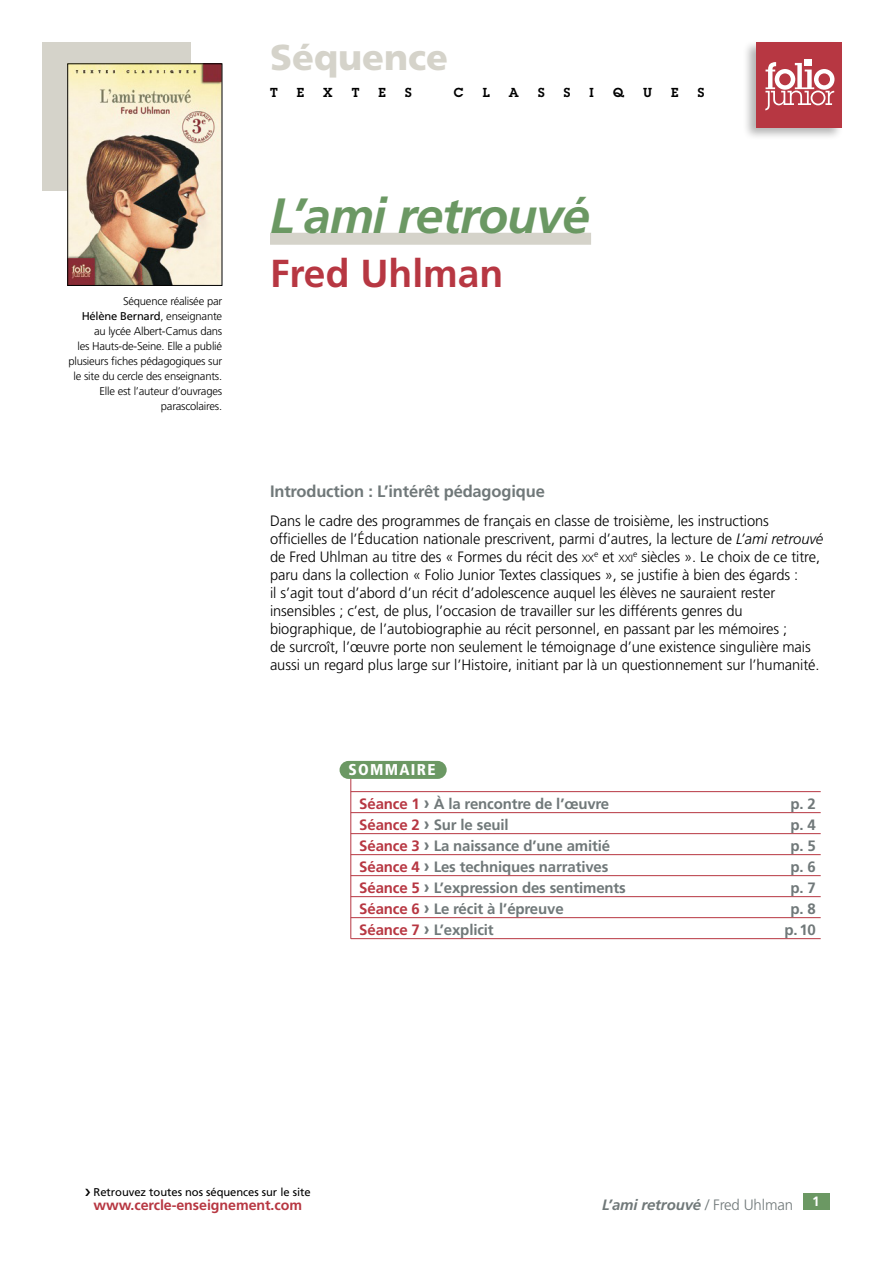
<style>
.page{position:relative;width:893px;height:1263px;background:#fff}
.page>*{position:absolute;margin:0;border:0;box-sizing:border-box;transform-origin:0 0}
.t1{font:italic 700 49.5px "Frutiger LT Std";letter-spacing:-.025em;color:#6b9863}
.t2{font:700 39px "Frutiger LT Std";color:#b73742}
.t3{font:900 36px "Frutiger LT Std";color:#d5d3ca}
.Texte_Dominante-obje{font:700 16.5px "Frutiger LT Std";letter-spacing:-.01em;color:#707879}
.t4{font:900 condensed 15.75px "Frutiger LT Std";letter-spacing:.08em;color:#fff}
.Intro_texte{font:300 15px/18px "Frutiger LT Std";letter-spacing:-.005em;color:#000}
.Sommaire_A{font:700 15px "Frutiger LT Std";letter-spacing:-.01em;color:#707879}
.t5{font:italic 700 15px "Frutiger LT Std";letter-spacing:-.01em;color:#707879}
.t6{font:700 14.25px "Frutiger LT Std";letter-spacing:-.005em;color:#b73742}
.t7{font:700 13.5px "Frutiger LT Std";color:#fff}
.t8{font:600 12.75px "Lubalin Graph Std";color:#000}
.référence{font:300 11.25px/15px "Frutiger LT Std";letter-spacing:-.02em;color:#000;text-align:right}
.t9{font:11.25px "Frutiger LT Std";letter-spacing:-.005em;color:#000}
.Intro_texte-2{font:300 10.5px "Frutiger LT Std";color:#000}
.s1{font-weight:400}
.s2{font-style:italic}
.s3{font-size:10.5px}
.s4{font-size:15px}
.s5{color:#b73742}
.s6{font-size:18px}
.s7{font-weight:300;font-style:normal}
</style>
<div class="page">
<div style="left:803px;top:1193px;width:26px;height:17px;background:#6b9863"></div>
<hr style="left:350px;top:772px;width:1px;height:167px;background:#b73742">
<hr style="left:351px;top:791px;width:470px;height:1px;background:#b73742">
<hr style="left:351px;top:812px;width:470px;height:1px;background:#b73742">
<hr style="left:351px;top:833px;width:470px;height:1px;background:#b73742">
<hr style="left:351px;top:854px;width:470px;height:1px;background:#b73742">
<hr style="left:351px;top:875px;width:470px;height:1px;background:#b73742">
<hr style="left:351px;top:896px;width:470px;height:1px;background:#b73742">
<hr style="left:351px;top:917px;width:470px;height:1px;background:#b73742">
<hr style="left:351px;top:938px;width:470px;height:1px;background:#b73742">
<div style="left:742px;top:40px;width:102px;height:101px;background:#000;opacity:.3"></div>
<div style="left:757px;top:43px;width:85px;height:85px;background:#b73742"></div>
<svg style="left:765px;top:62px;width:69px;height:48px"></svg>
<div style="left:804px;top:59px;width:8px;height:7px;background:#fff"></div>
<div style="left:43px;top:43px;width:148px;height:148px;background:#d5d3ca"></div>
<img style="left:70px;top:66px;width:150px;height:218px">
<div style="left:270px;top:233px;width:321px;height:12px;background:#d5d3ca"></div>
<div style="left:340px;top:761px;width:107px;height:18px;background:#6b9863;border-radius:9px"></div>
<p class="t3" style="left:270px;top:35px;width:180px">Séquence</p>
<p class="t8" style="left:270px;top:84px;width:9px">T</p>
<p class="t8" style="left:297px;top:84px;width:9px">E</p>
<p class="t8" style="left:323px;top:84px;width:11px">X</p>
<p class="t8" style="left:352px;top:84px;width:9px">T</p>
<p class="t8" style="left:379px;top:84px;width:9px">E</p>
<p class="t8" style="left:405px;top:84px;width:8px">S</p>
<p class="t8" style="left:454px;top:84px;width:11px">C</p>
<p class="t8" style="left:483px;top:84px;width:9px">L</p>
<p class="t8" style="left:509px;top:84px;width:11px">A</p>
<p class="t8" style="left:538px;top:84px;width:8px">S</p>
<p class="t8" style="left:564px;top:84px;width:8px">S</p>
<p class="t8" style="left:590px;top:84px;width:6px">I</p>
<p class="t8" style="left:613px;top:84px;width:12px">Q</p>
<p class="t8" style="left:643px;top:84px;width:10px">U</p>
<p class="t8" style="left:671px;top:84px;width:9px">E</p>
<p class="t8" style="left:698px;top:84px;width:8px">S</p>
<p class="référence" style="left:68px;top:294px;width:155px">Séquence réalisée par<br><span class="s1">Hélène Bernard</span>, enseignante au lycée Albert-Camus dans<br>les Hauts-de-Seine. Elle a publié plusieurs fiches pédagogiques sur le site du cercle des enseignants.<br>Elle est l’auteur d’ouvrages parascolaires.</p>
<p class="t1" style="left:270px;top:186px;width:321px">L’ami retrouvé</p>
<p class="t2" style="left:270px;top:250px;width:235px">Fred Uhlman</p>
<p class="Texte_Dominante-obje" style="left:270px;top:482px;width:276px">Introduction : L’intérêt pédagogique</p>
<p class="Intro_texte" style="left:270px;top:512px;width:555px">Dans le cadre des programmes de français en classe de troisième, les instructions officielles de l’Éducation nationale prescrivent, parmi d’autres, la lecture de <span class="s2">L’ami retrouvé </span>de Fred Uhlman au titre des « Formes du récit des <span class="s3">XX</span></p>
<p class="Intro_texte" style="left:270px;top:548px;width:552px;text-indent:363px"><sup>e</sup> siècles ». Le choix de ce titre, paru dans la collection « Folio Junior Textes classiques », se justifie à bien des égards :<br>il s’agit tout d’abord d’un récit d’adolescence auquel les élèves ne sauraient rester insensibles ; c’est, de plus, l’occasion de travailler sur les différents genres du biographique, de l’autobiographie au récit personnel, en passant par les mémoires ;<br>de surcroît, l’œuvre porte non seulement le témoignage d’une existence singulière mais aussi un regard plus large sur l’Histoire, initiant par là un questionnement sur l’humanité.</p>
<p class="Intro_texte-2" style="left:594px;top:553px;width:41px"><sup>e</sup> <span class="s4">et</span> XXI</p>
<p class="t4" style="left:349px;top:760px;width:88px">SOMMAIRE</p>
<p class="Sommaire_A" style="left:359px;top:795px;width:251px"><span class="s5">Séance 1</span> <span class="s6">›</span> À la rencontre de l’œuvre</p>
<p class="Sommaire_A" style="left:790px;top:795px;width:27px">p. 2</p>
<p class="Sommaire_A" style="left:359px;top:816px;width:151px"><span class="s5">Séance 2</span> <span class="s6">›</span> Sur le seuil</p>
<p class="Sommaire_A" style="left:790px;top:816px;width:27px">p. 4</p>
<p class="Sommaire_A" style="left:359px;top:837px;width:252px"><span class="s5">Séance 3</span> <span class="s6">›</span> La naissance d’une amitié</p>
<p class="Sommaire_A" style="left:790px;top:837px;width:27px">p. 5</p>
<p class="Sommaire_A" style="left:359px;top:858px;width:251px"><span class="s5">Séance 4</span> <span class="s6">›</span> Les techniques narratives</p>
<p class="Sommaire_A" style="left:790px;top:858px;width:27px">p. 6</p>
<p class="Sommaire_A" style="left:359px;top:879px;width:268px"><span class="s5">Séance 5</span> <span class="s6">›</span> L’expression des sentiments</p>
<p class="Sommaire_A" style="left:790px;top:879px;width:27px">p. 7</p>
<p class="Sommaire_A" style="left:359px;top:900px;width:206px"><span class="s5">Séance 6</span> <span class="s6">›</span> Le récit à l’épreuve</p>
<p class="Sommaire_A" style="left:790px;top:900px;width:27px">p. 8</p>
<p class="Sommaire_A" style="left:359px;top:921px;width:136px"><span class="s5">Séance 7</span> <span class="s6">›</span> L’explicit</p>
<p class="Sommaire_A" style="left:785px;top:921px;width:33px">p.10</p>
<p class="t9" style="left:94px;top:1186px;width:219px">Retrouvez toutes nos séquences sur le site</p>
<p class="t6" style="left:94px;top:1197px;width:210px">www.cercle-enseignement.com</p>
<p class="t7" style="left:812px;top:1194px;width:9px">1</p>
<p class="t5" style="left:602px;top:1196px;width:193px">L’ami retrouvé <span class="s7">/ Fred Uhlman</span></p>
</div>
